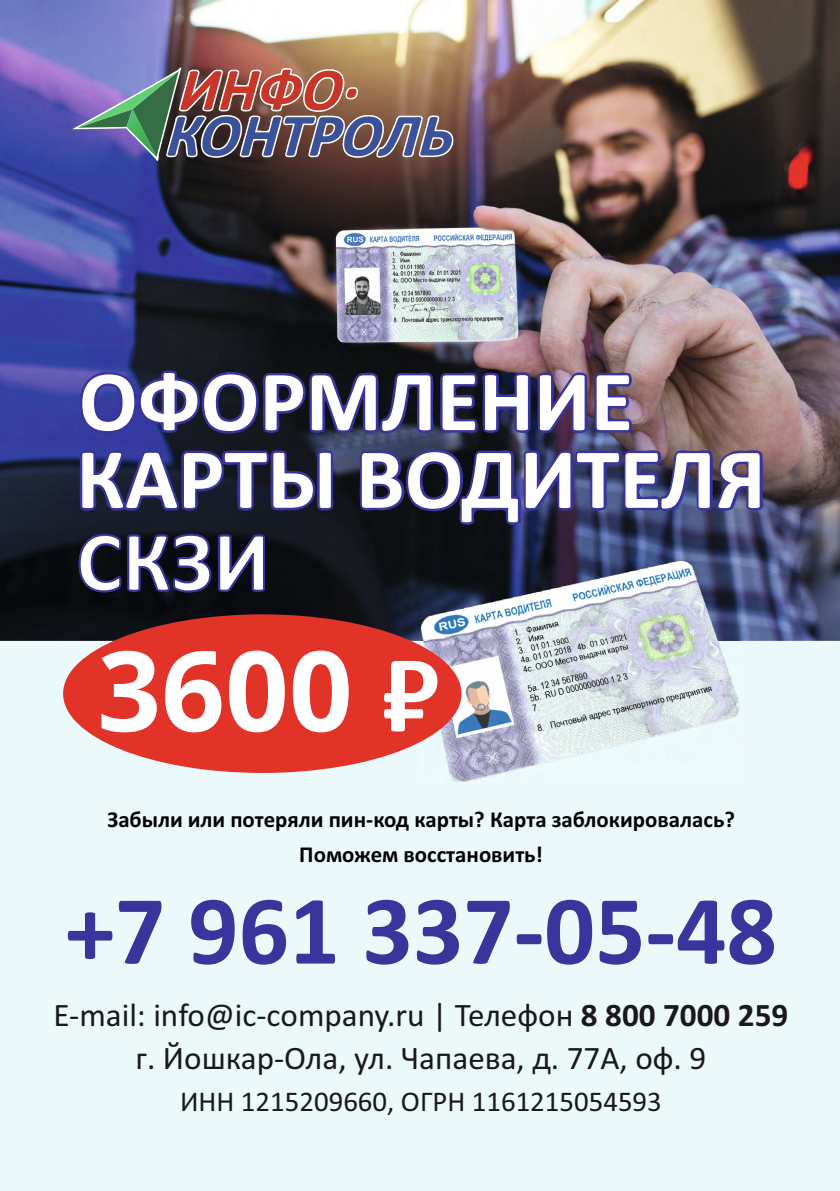
<style>
.page{position:relative;width:840px;height:1191px;background:#fff}
.page>*{position:absolute;margin:0;border:0;box-sizing:border-box;transform-origin:0 0}
.t1{font:700 111.2px "Open Sans";color:#fff}
.t2{font:700 99.2px "Calibri";color:#39359d}
.t3{font:700 86.6px "Calibri";color:#fff}
.t4{font:33px/42.8px "Calibri";color:#1a181a;text-align:center}
.t5{font:28.6px "Calibri";color:#1a181a}
.t6{font:700 22.8px/34.2px "Calibri";color:#000002;text-align:center}
.s1{font-family:"Calibri"}
.s2{font-weight:700}
</style>
<div class="page">
<div style="left:0;top:640px;width:839px;height:551px;background:#ebf9fb"></div>
<img style="left:0;top:0;width:799px;height:573px">
<img style="left:799px;top:0;width:40px;height:640px">
<img style="left:0;top:573px;width:420px;height:67px">
<img style="left:739px;top:573px;width:60px;height:67px">
<img style="left:420px;top:561px;width:319px;height:221px">
<img style="left:72px;top:65px;width:382px;height:99px">
<svg style="left:78px;top:370px;width:686px;height:156px"></svg>
<svg style="left:79px;top:534px;width:42px;height:58px"></svg>
<svg style="left:127px;top:534px;width:84px;height:58px"></svg>
<svg style="left:218px;top:534px;width:47px;height:57px"></svg>
<div style="left:63px;top:614px;width:398px;height:159px;background:#e23329;border-radius:50%"></div>
<h3 class="t3" style="left:79px;top:340px;width:555px">ОФОРМЛЕНИЕ</h3>
<h3 class="t3" style="left:76px;top:418px;width:690px">КАРТЫ ВОДИТЕЛЯ</h3>
<h1 class="t1" style="left:97px;top:612px;width:345px">3600 <span class="s1">₽</span></h1>
<p class="t6" style="left:107px;top:802px;width:628px">Забыли или потеряли пин-код карты? Карта заблокировалась?<br>Поможем восстановить!</p>
<h2 class="t2" style="left:65px;top:860px;width:712px">+7 961 337-05-48</h2>
<p class="t4" style="left:53px;top:992px;width:736px">E-mail: info@ic-company.ru | Телефон <span class="s2">8 800 7000 259 </span>г. Йошкар-Ола, ул. Чапаева, д. 77А, оф. 9</p>
<p class="t5" style="left:180px;top:1082px;width:483px">ИНН 1215209660, ОГРН 1161215054593</p>
</div>
